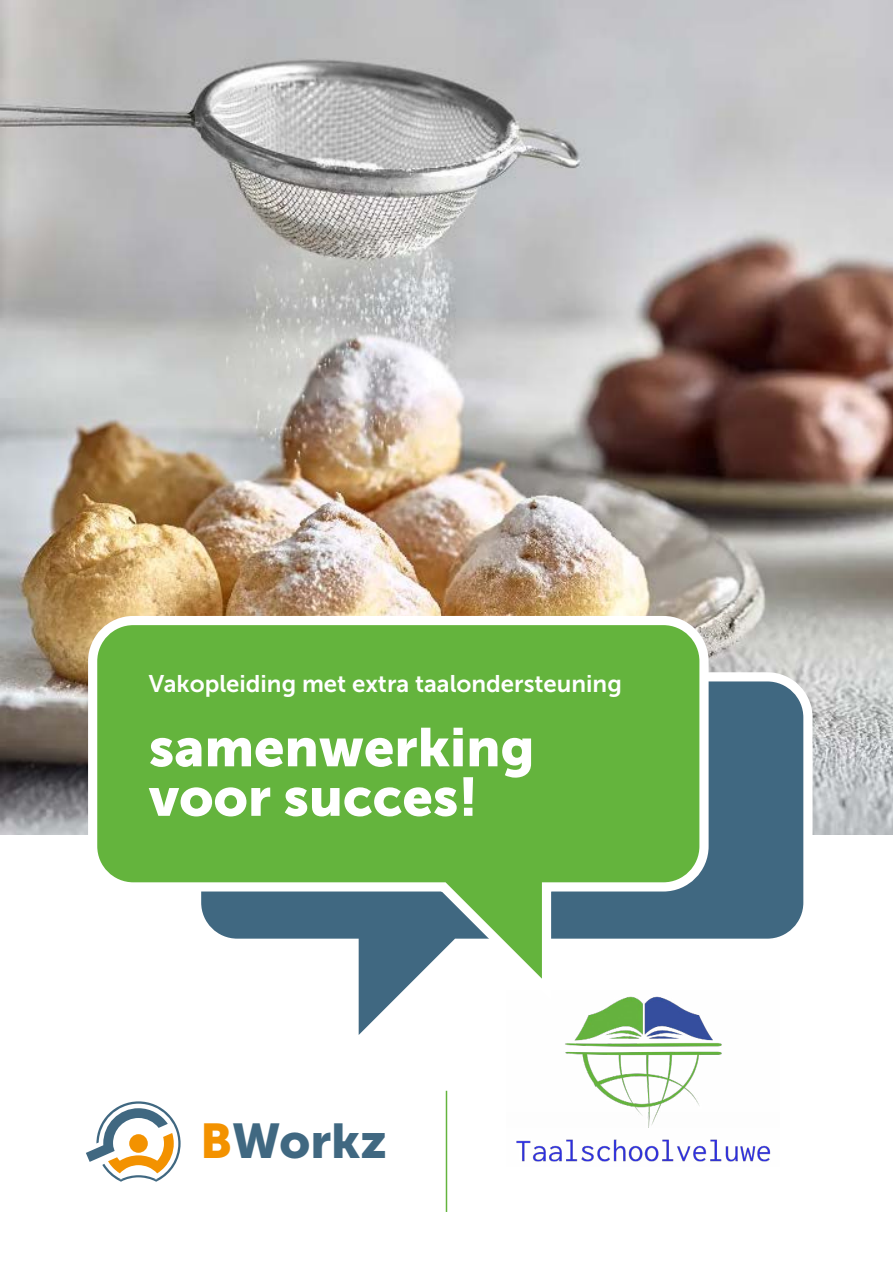
<style>
.page{position:relative;width:893px;height:1263px;background:#fff}
.page>*{position:absolute;margin:0;border:0;box-sizing:border-box;transform-origin:0 0}
.t1{font:54px/49.5px "Museo Sans 900";color:#fff}
.t2{font:48.45px "Museo Sans 900";color:#406881}
.t3{font:24px "Museo Sans 700";color:#fff}
.s1{color:#f39200}
</style>
<div class="page">
<img style="left:0;top:0;width:893px;height:834px">
<svg style="left:86px;top:1101px;width:95px;height:81px"></svg>
<img style="left:516px;top:1139px;width:255px;height:23px">
<img style="left:585px;top:1068px;width:115px;height:60px">
<hr style="left:446px;top:1091px;width:1px;height:121px;background:#64b43d">
<svg style="left:358px;top:668px;width:459px;height:400px"></svg>
<svg style="left:83px;top:611px;width:630px;height:401px"></svg>
<p class="t3" style="left:149px;top:670px;width:474px">Vakopleiding met extra taalondersteuning</p>
<h1 class="t1" style="left:149px;top:722px;width:387px">samenwerking voor succes!</h1>
<h2 class="t2" style="left:200px;top:1113px;width:188px"><span class="s1">B</span>Workz</h2>
</div>
